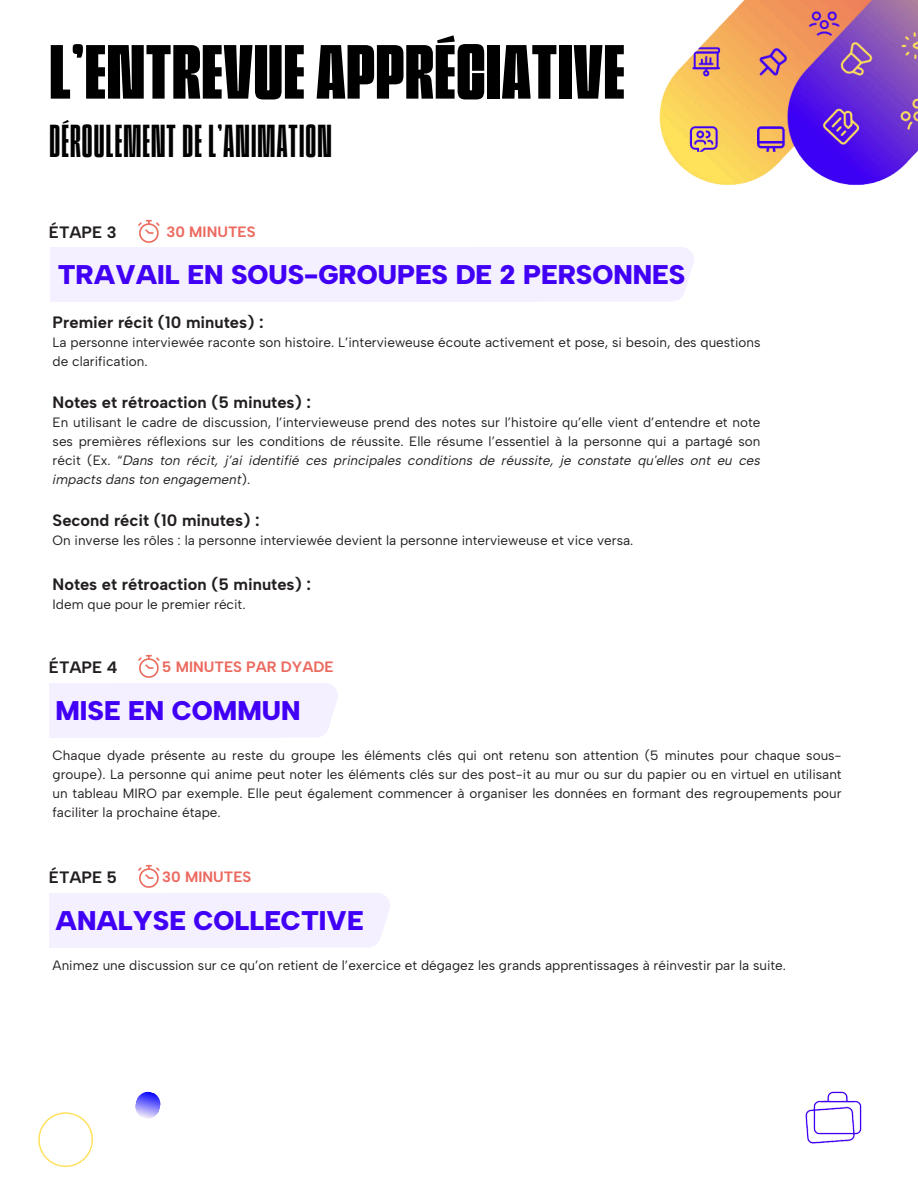
<style>
.page{position:relative;width:918px;height:1188px;background:#fff}
.page>*{position:absolute;margin:0;border:0;box-sizing:border-box;transform-origin:0 0}
.t1{font:600 72px "Superlumina";letter-spacing:.015em;color:#000}
.t2{font:43.35px "Superlumina";letter-spacing:.03em;color:#000}
.t3{font:900 27px "Albert Sans";color:#4100f6}
.t4{font:700 16.5px "Albert Sans";color:#231f20}
.t5{font:700 15px "Albert Sans";color:#ec6a5f}
.t6{font:13.5px/18.8px "Albert Sans";color:#231f20;text-align:justify}
.t7{font:italic 13.5px/19.2px "Albert Sans";color:#231f20;text-align:justify}
.s1{font-style:normal}
</style>
<div class="page">
<img style="left:659px;top:0;width:259px;height:185px">
<img style="left:805px;top:1091px;width:57px;height:53px">
<svg style="left:281px;top:683px;width:57px;height:54px"></svg>
<div style="left:49px;top:683px;width:232px;height:55px;background:#f5f0ff"></div>
<img style="left:138px;top:654px;width:22px;height:24px">
<img style="left:138px;top:219px;width:22px;height:24px">
<div style="left:537px;top:247px;width:157px;height:55px;background:#f5f0ff"></div>
<div style="left:50px;top:247px;width:487px;height:55px;background:#f5f0ff"></div>
<svg style="left:38px;top:1112px;width:56px;height:56px"></svg>
<svg style="left:135px;top:1091px;width:26px;height:28px"></svg>
<div style="left:281px;top:893px;width:109px;height:54px;background:#f5f0ff"></div>
<div style="left:49px;top:893px;width:232px;height:55px;background:#f5f0ff"></div>
<img style="left:138px;top:864px;width:22px;height:24px">
<p class="t1" style="left:50px;top:30px;width:577px">L’ENTREVUE APPRÉCIATIVE</p>
<h1 class="t2" style="left:50px;top:115px;width:284px">DÉROULEMENT DE L’ANIMATION</h1>
<h3 class="t4" style="left:49px;top:222px;width:69px">ÉTAPE 3</h3>
<p class="t5" style="left:167px;top:222px;width:91px">30 MINUTES</p>
<h4 class="t3" style="left:58px;top:258px;width:629px">TRAVAIL EN SOUS-GROUPES DE 2 PERSONNES</h4>
<p class="t4" style="left:53px;top:312px;width:213px">Premier récit (10 minutes) :</p>
<p class="t6" style="left:53px;top:333px;width:709px;line-height:19.2px">La personne interviewée raconte son histoire. L’intervieweuse écoute activement et pose, si besoin, des questions de clarification.</p>
<h5 class="t4" style="left:53px;top:392px;width:260px">Notes et rétroaction (5 minutes) :</h5>
<h5 class="t6" style="left:53px;top:413px;width:709px">En utilisant le cadre de discussion, l’intervieweuse prend des notes sur l’histoire qu’elle vient d’entendre et note</h5>
<p class="t7" style="left:53px;top:432px;width:709px"><span class="s1">ses premières réflexions sur les conditions de réussite. Elle résume l’essentiel à la personne qui a partagé son récit (Ex. “</span>Dans ton récit, j’ai identifié ces principales conditions de réussite, je constate qu'elles ont eu ces impacts dans ton engagement<span class="s1">).</span></p>
<p class="t4" style="left:53px;top:510px;width:209px">Second récit (10 minutes) :</p>
<p class="t6" style="left:53px;top:531px;width:582px">On inverse les rôles : la personne interviewée devient la personne intervieweuse et vice versa.</p>
<p class="t4" style="left:53px;top:574px;width:260px">Notes et rétroaction (5 minutes) :</p>
<p class="t6" style="left:53px;top:595px;width:194px">Idem que pour le premier récit.</p>
<h4 class="t4" style="left:49px;top:657px;width:70px">ÉTAPE 4</h4>
<h2 class="t5" style="left:162px;top:658px;width:173px">5 MINUTES PAR DYADE</h2>
<h4 class="t3" style="left:56px;top:694px;width:247px">MISE EN COMMUN</h4>
<p class="t6" style="left:53px;top:746px;width:791px">Chaque dyade présente au reste du groupe les éléments clés qui ont retenu son attention (5 minutes pour chaque sous&shy;groupe). La personne qui anime peut noter les éléments clés sur des post-it au mur ou sur du papier ou en virtuel en utilisant un tableau MIRO par exemple. Elle peut également commencer à organiser les données en formant des regroupements pour faciliter la prochaine étape.</p>
<p class="t4" style="left:49px;top:867px;width:70px">ÉTAPE 5</p>
<p class="t5" style="left:162px;top:867px;width:91px">30 MINUTES</p>
<h4 class="t3" style="left:56px;top:904px;width:310px">ANALYSE COLLECTIVE</h4>
<h3 class="t6" style="left:53px;top:956px;width:735px">Animez une discussion sur ce qu’on retient de l’exercice et dégagez les grands apprentissages à réinvestir par la suite.</h3>
</div>
